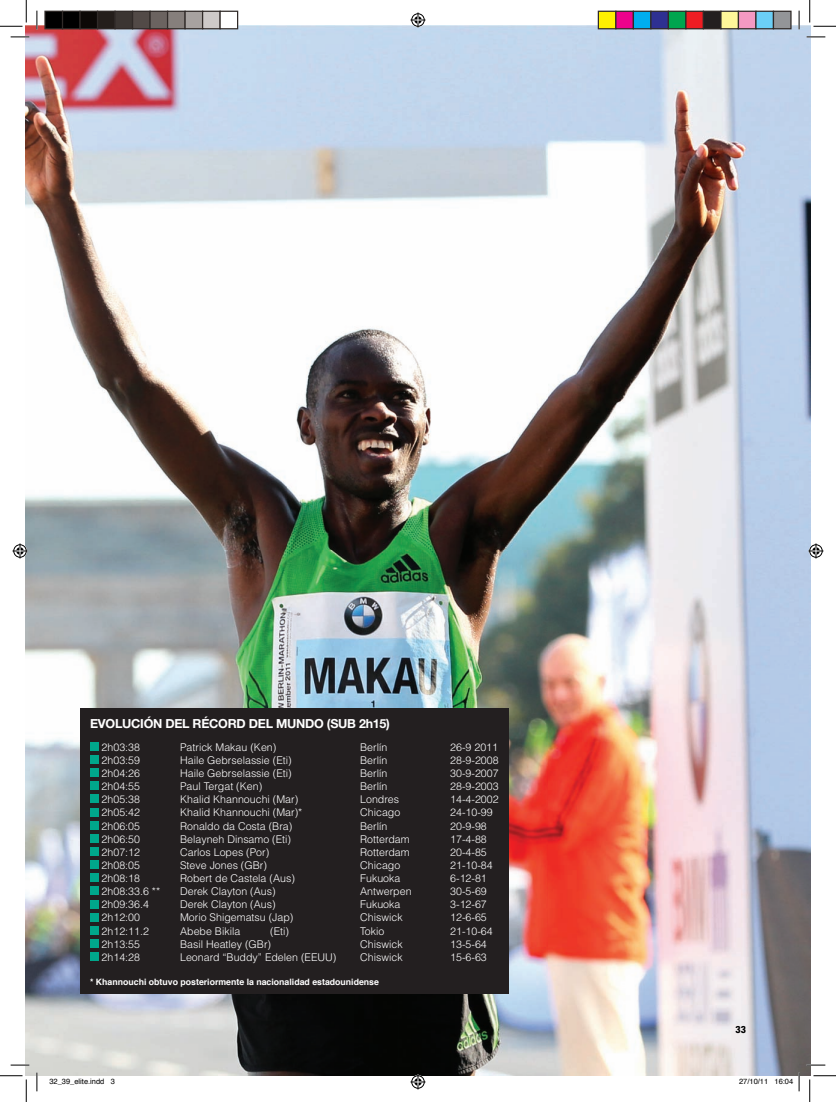
<style>
.page{position:relative;width:836px;height:1102px;background:#fff}
.page>*{position:absolute;margin:0;border:0;box-sizing:border-box;transform-origin:0 0}
.t1{font:700 12.5px "Helvetica Neue";letter-spacing:-.02em;color:#fff}
.t2{font:300 10.62px "Helvetica";color:#fff}
.t3{font:800 condensed 10px "Helvetica Neue";color:#000}
.t4{font:700 8.75px "Helvetica";color:#fff}
.t5{font:7.5px "Helvetica";color:#000}
</style>
<div class="page">
<img style="left:26px;top:26px;width:784px;height:1048px">
<div style="left:80px;top:708px;width:429px;height:286px;background:#231f20"></div>
<div style="left:90px;top:742px;width:9px;height:8px;background:#00a78b"></div>
<div style="left:90px;top:755px;width:9px;height:8px;background:#00a78b"></div>
<div style="left:90px;top:768px;width:9px;height:9px;background:#00a78b"></div>
<div style="left:90px;top:781px;width:9px;height:9px;background:#00a78b"></div>
<div style="left:90px;top:794px;width:9px;height:9px;background:#00a78b"></div>
<div style="left:90px;top:807px;width:9px;height:9px;background:#00a78b"></div>
<div style="left:90px;top:820px;width:9px;height:9px;background:#00a78b"></div>
<div style="left:90px;top:834px;width:9px;height:8px;background:#00a78b"></div>
<div style="left:90px;top:847px;width:9px;height:8px;background:#00a78b"></div>
<div style="left:90px;top:860px;width:9px;height:8px;background:#00a78b"></div>
<div style="left:90px;top:873px;width:9px;height:9px;background:#00a78b"></div>
<div style="left:90px;top:886px;width:9px;height:9px;background:#00a78b"></div>
<div style="left:90px;top:899px;width:9px;height:9px;background:#00a78b"></div>
<div style="left:90px;top:912px;width:9px;height:9px;background:#00a78b"></div>
<div style="left:90px;top:925px;width:9px;height:9px;background:#00a78b"></div>
<div style="left:90px;top:939px;width:9px;height:8px;background:#00a78b"></div>
<div style="left:90px;top:952px;width:9px;height:8px;background:#00a78b"></div>
<svg style="left:11px;top:36px;width:18px;height:2px"></svg>
<svg style="left:806px;top:36px;width:19px;height:2px"></svg>
<svg style="left:11px;top:1064px;width:18px;height:1px"></svg>
<svg style="left:806px;top:1064px;width:19px;height:1px"></svg>
<svg style="left:36px;top:11px;width:2px;height:18px"></svg>
<svg style="left:36px;top:1072px;width:2px;height:19px"></svg>
<svg style="left:798px;top:11px;width:1px;height:18px"></svg>
<svg style="left:0;top:0;width:27px;height:27px"></svg>
<svg style="left:0;top:1075px;width:27px;height:26px"></svg>
<svg style="left:809px;top:0;width:27px;height:27px"></svg>
<svg style="left:809px;top:1075px;width:27px;height:26px"></svg>
<svg style="left:410px;top:13px;width:15px;height:15px"></svg>
<svg style="left:410px;top:1074px;width:15px;height:15px"></svg>
<svg style="left:13px;top:543px;width:15px;height:15px"></svg>
<svg style="left:808px;top:543px;width:15px;height:15px"></svg>
<div style="left:45px;top:11px;width:18px;height:18px;background:#000"></div>
<div style="left:44px;top:11px;width:19px;height:18px;border:1px solid #302a28"></div>
<div style="left:63px;top:11px;width:17px;height:18px;background:#000"></div>
<div style="left:62px;top:11px;width:19px;height:18px;border:1px solid #302a28"></div>
<div style="left:80px;top:11px;width:18px;height:18px;background:#0c0806"></div>
<div style="left:79px;top:11px;width:19px;height:18px;border:1px solid #302a28"></div>
<div style="left:98px;top:11px;width:17px;height:18px;background:#241e1b"></div>
<div style="left:97px;top:11px;width:19px;height:18px;border:1px solid #302a28"></div>
<div style="left:115px;top:11px;width:18px;height:18px;background:#3b3532"></div>
<div style="left:133px;top:11px;width:17px;height:18px;background:#524a47"></div>
<div style="left:132px;top:11px;width:19px;height:18px;border:1px solid #302a28"></div>
<div style="left:150px;top:11px;width:18px;height:18px;background:#6b6360"></div>
<div style="left:149px;top:11px;width:19px;height:18px;border:1px solid #302a28"></div>
<div style="left:168px;top:11px;width:17px;height:18px;background:#867f7c"></div>
<div style="left:167px;top:11px;width:19px;height:18px;border:1px solid #302a28"></div>
<div style="left:185px;top:11px;width:18px;height:18px;background:#a7a2a0"></div>
<div style="left:184px;top:11px;width:19px;height:18px;border:1px solid #302a28"></div>
<div style="left:203px;top:11px;width:17px;height:18px;background:#cdc9c8"></div>
<div style="left:202px;top:11px;width:19px;height:18px;border:1px solid #302a28"></div>
<div style="left:220px;top:11px;width:18px;height:18px;background:#fff"></div>
<div style="left:219px;top:11px;width:19px;height:18px;border:1px solid #302a28"></div>
<div style="left:598px;top:11px;width:18px;height:18px;background:#fff101"></div>
<div style="left:597px;top:11px;width:19px;height:18px;border:1px solid #302a28"></div>
<div style="left:616px;top:11px;width:17px;height:18px;background:#ed028c"></div>
<div style="left:615px;top:11px;width:19px;height:18px;border:1px solid #302a28"></div>
<div style="left:633px;top:11px;width:18px;height:18px;background:#00aeef"></div>
<div style="left:632px;top:11px;width:19px;height:18px;border:1px solid #302a28"></div>
<div style="left:651px;top:11px;width:17px;height:18px;background:#2e3092"></div>
<div style="left:650px;top:11px;width:19px;height:18px;border:1px solid #302a28"></div>
<div style="left:668px;top:11px;width:18px;height:18px;background:#00a54f"></div>
<div style="left:667px;top:11px;width:19px;height:18px;border:1px solid #302a28"></div>
<div style="left:686px;top:11px;width:17px;height:18px;background:#ee1d23"></div>
<div style="left:685px;top:11px;width:19px;height:18px;border:1px solid #302a28"></div>
<div style="left:703px;top:11px;width:18px;height:18px;background:#231f20"></div>
<div style="left:702px;top:11px;width:19px;height:18px;border:1px solid #302a28"></div>
<div style="left:721px;top:11px;width:17px;height:18px;background:#fff79a"></div>
<div style="left:720px;top:11px;width:19px;height:18px;border:1px solid #302a28"></div>
<div style="left:738px;top:11px;width:18px;height:18px;background:#f499c2"></div>
<div style="left:737px;top:11px;width:19px;height:18px;border:1px solid #302a28"></div>
<div style="left:756px;top:11px;width:17px;height:18px;background:#6bcff6"></div>
<div style="left:755px;top:11px;width:19px;height:18px;border:1px solid #302a28"></div>
<div style="left:773px;top:11px;width:18px;height:18px;background:#939598"></div>
<div style="left:772px;top:11px;width:19px;height:18px;border:1px solid #302a28"></div>
<svg style="left:774px;top:1072px;width:25px;height:19px"></svg>
<p class="t1" style="left:90px;top:715px;width:301px">EVOLUCIÓN DEL RÉCORD DEL MUNDO (SUB 2H15)</p>
<p class="t2" style="left:102px;top:740px;width:40px">2h03:38</p>
<p class="t2" style="left:180px;top:740px;width:98px">Patrick Makau (Ken)</p>
<p class="t2" style="left:360px;top:740px;width:29px">Berlín</p>
<p class="t2" style="left:450px;top:740px;width:49px">26-9 2011</p>
<p class="t2" style="left:102px;top:753px;width:40px">2h03:59</p>
<p class="t2" style="left:180px;top:753px;width:113px">Haile Gebrselassie (Eti)</p>
<p class="t2" style="left:360px;top:753px;width:29px">Berlín</p>
<p class="t2" style="left:450px;top:753px;width:50px">28-9-2008</p>
<p class="t2" style="left:102px;top:766px;width:40px">2h04:26</p>
<p class="t2" style="left:180px;top:766px;width:113px">Haile Gebrselassie (Eti)</p>
<p class="t2" style="left:360px;top:766px;width:29px">Berlín</p>
<p class="t2" style="left:450px;top:766px;width:50px">30-9-2007</p>
<p class="t2" style="left:102px;top:779px;width:40px">2h04:55</p>
<p class="t2" style="left:180px;top:779px;width:84px">Paul Tergat (Ken)</p>
<p class="t2" style="left:360px;top:779px;width:29px">Berlín</p>
<p class="t2" style="left:450px;top:779px;width:50px">28-9-2003</p>
<p class="t2" style="left:102px;top:792px;width:40px">2h05:38</p>
<p class="t2" style="left:180px;top:792px;width:120px">Khalid Khannouchi (Mar)</p>
<p class="t2" style="left:360px;top:792px;width:40px">Londres</p>
<p class="t2" style="left:450px;top:792px;width:50px">14-4-2002</p>
<p class="t2" style="left:102px;top:806px;width:40px">2h05:42</p>
<p class="t2" style="left:180px;top:806px;width:124px">Khalid Khannouchi (Mar)*</p>
<p class="t2" style="left:360px;top:806px;width:42px">Chicago</p>
<p class="t2" style="left:450px;top:806px;width:44px">24-10-99</p>
<p class="t2" style="left:102px;top:819px;width:40px">2h06:05</p>
<p class="t2" style="left:180px;top:819px;width:114px">Ronaldo da Costa (Bra)</p>
<p class="t2" style="left:360px;top:819px;width:29px">Berlín</p>
<p class="t2" style="left:450px;top:819px;width:38px">20-9-98</p>
<p class="t2" style="left:102px;top:832px;width:40px">2h06:50</p>
<p class="t2" style="left:180px;top:832px;width:112px">Belayneh Dinsamo (Eti)</p>
<p class="t2" style="left:360px;top:832px;width:51px">Rotterdam</p>
<p class="t2" style="left:450px;top:832px;width:38px">17-4-88</p>
<p class="t2" style="left:102px;top:845px;width:40px">2h07:12</p>
<p class="t2" style="left:180px;top:845px;width:91px">Carlos Lopes (Por)</p>
<p class="t2" style="left:360px;top:845px;width:51px">Rotterdam</p>
<p class="t2" style="left:450px;top:845px;width:38px">20-4-85</p>
<p class="t2" style="left:102px;top:858px;width:40px">2h08:05</p>
<p class="t2" style="left:180px;top:858px;width:88px">Steve Jones (GBr)</p>
<p class="t2" style="left:360px;top:858px;width:42px">Chicago</p>
<p class="t2" style="left:450px;top:858px;width:44px">21-10-84</p>
<p class="t2" style="left:102px;top:871px;width:40px">2h08:18</p>
<p class="t2" style="left:180px;top:871px;width:116px">Robert de Castela (Aus)</p>
<p class="t2" style="left:360px;top:871px;width:42px">Fukuoka</p>
<p class="t2" style="left:450px;top:871px;width:38px">6-12-81</p>
<p class="t2" style="left:102px;top:884px;width:60px">2h08:33.6 **</p>
<p class="t2" style="left:180px;top:884px;width:97px">Derek Clayton (Aus)</p>
<p class="t2" style="left:360px;top:884px;width:53px">Antwerpen</p>
<p class="t2" style="left:450px;top:884px;width:38px">30-5-69</p>
<p class="t2" style="left:102px;top:897px;width:49px">2h09:36.4</p>
<p class="t2" style="left:180px;top:897px;width:97px">Derek Clayton (Aus)</p>
<p class="t2" style="left:360px;top:897px;width:42px">Fukuoka</p>
<p class="t2" style="left:450px;top:897px;width:38px">3-12-67</p>
<p class="t2" style="left:102px;top:911px;width:40px">2h12:00</p>
<p class="t2" style="left:180px;top:911px;width:115px">Morio Shigematsu (Jap)</p>
<p class="t2" style="left:360px;top:911px;width:44px">Chiswick</p>
<p class="t2" style="left:450px;top:911px;width:38px">12-6-65</p>
<p class="t2" style="left:102px;top:924px;width:49px">2h12:11.2</p>
<p class="t2" style="left:180px;top:924px;width:62px">Abebe Bikila</p>
<p class="t2" style="left:270px;top:924px;width:20px">(Eti)</p>
<p class="t2" style="left:360px;top:924px;width:26px">Tokio</p>
<p class="t2" style="left:450px;top:924px;width:44px">21-10-64</p>
<p class="t2" style="left:102px;top:937px;width:40px">2h13:55</p>
<p class="t2" style="left:180px;top:937px;width:92px">Basil Heatley (GBr)</p>
<p class="t2" style="left:360px;top:937px;width:44px">Chiswick</p>
<p class="t2" style="left:450px;top:937px;width:38px">13-5-64</p>
<p class="t2" style="left:102px;top:950px;width:40px">2h14:28</p>
<p class="t2" style="left:180px;top:950px;width:158px">Leonard “Buddy” Edelen (EEUU)</p>
<p class="t2" style="left:360px;top:950px;width:44px">Chiswick</p>
<p class="t2" style="left:450px;top:950px;width:38px">15-6-63</p>
<p class="t4" style="left:90px;top:975px;width:290px">* Khannouchi obtuvo posteriormente la nacionalidad estadounidense</p>
<p class="t3" style="left:735px;top:1023px;width:12px">33</p>
<p class="t5" style="left:49px;top:1075px;width:67px">32_39_elite.indd 3</p>
<p class="t5" style="left:739px;top:1075px;width:56px">27/10/11 16:04</p>
</div>
